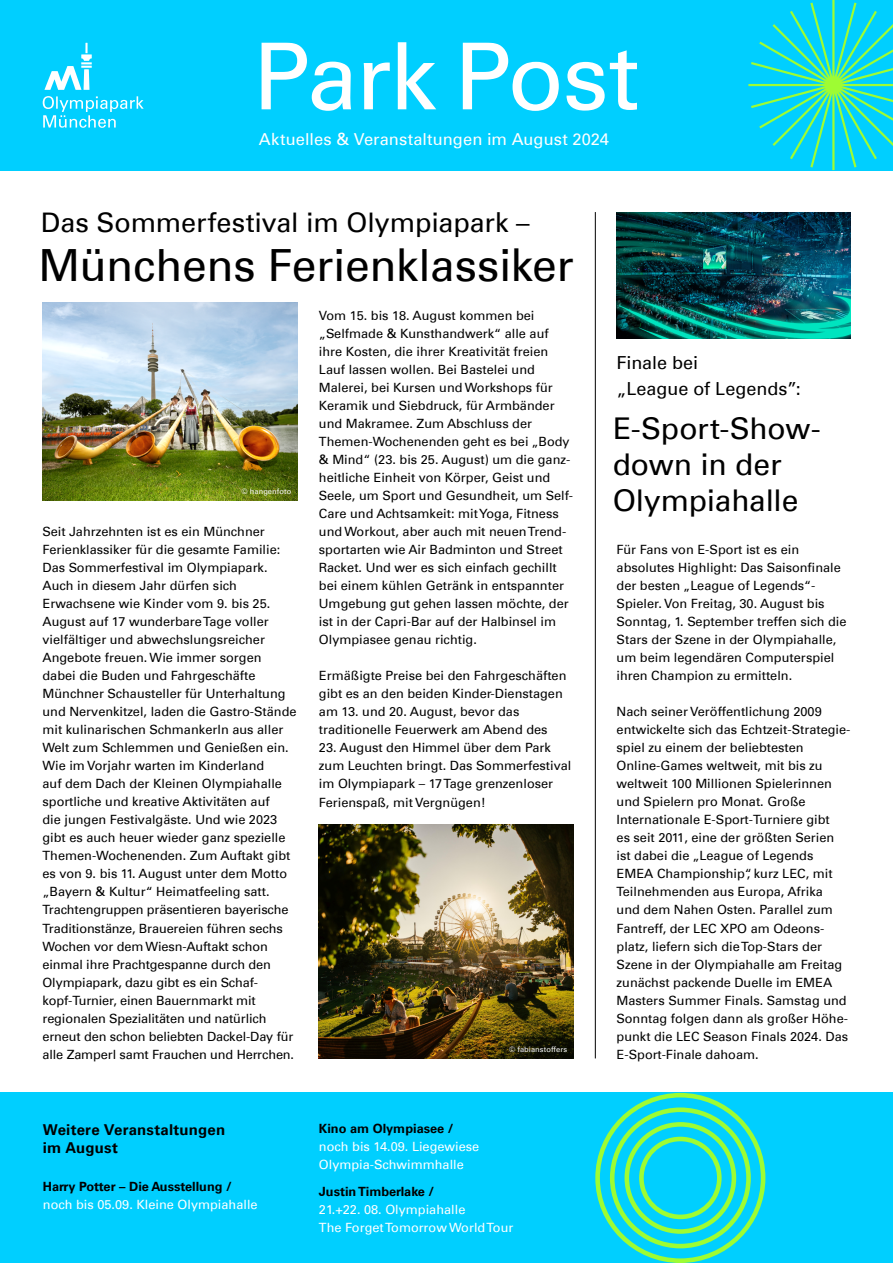
<style>
.page{position:relative;width:893px;height:1263px;background:#fff}
.page>*{position:absolute;margin:0;border:0;box-sizing:border-box;transform-origin:0 0}
.t1{font:92.25px "Univers Com 55 Roman";letter-spacing:-.025em;color:#fff}
.t2{font:44.4px "Univers Com 55 Roman";letter-spacing:-.01em;color:#000}
.t3{font:30px/36px "Univers Com 55 Roman";letter-spacing:-.01em;color:#000}
.t4{font:27px "Univers Com 55 Roman";letter-spacing:-.005em;color:#000}
.t5{font:18px/25.5px "Univers Com 55 Roman";color:#000}
.t6{font:16.5px "Univers Com 55 Roman";letter-spacing:.005em;color:#fff}
.t7{font:700 15px/18px "Univers Com 65";letter-spacing:.01em;color:#000}
.t8{font:12.75px/18px "Univers Com 55 Roman";color:#000}
.t9{font:12.75px/18px "Univers Com 55 Roman";color:#fff}
.t10{font:700 12.75px "Univers Com 65";color:#000}
.t11{font:7.5px "Univers Com 55 Roman";letter-spacing:.01em;color:#fff}
</style>
<div class="page">
<div style="left:0;top:0;width:893px;height:170px;background:#00cfff"></div>
<svg style="left:43px;top:43px;width:101px;height:85px"></svg>
<svg style="left:748px;top:0;width:145px;height:170px"></svg>
<img style="left:319px;top:824px;width:255px;height:234px">
<hr style="left:595px;top:212px;width:1px;height:846px;background:#000">
<img style="left:617px;top:213px;width:233px;height:125px">
<div style="left:0;top:1093px;width:893px;height:170px;background:#00cfff"></div>
<svg style="left:595px;top:1093px;width:170px;height:170px"></svg>
<img style="left:43px;top:302px;width:255px;height:198px">
<h1 class="t1" style="left:253px;top:21px;width:388px">Park Post</h1>
<p class="t6" style="left:259px;top:129px;width:352px">Aktuelles &amp; Veranstaltungen im August 2024</p>
<h3 class="t4" style="left:41px;top:206px;width:490px">Das Sommerfestival im Olympiapark –</h3>
<h2 class="t2" style="left:39px;top:239px;width:537px">Münchens Ferienklassiker</h2>
<p class="t11" style="left:242px;top:487px;width:51px">© hangenfoto</p>
<p class="t8" style="left:43px;top:523px;width:256px">Seit Jahrzehnten ist es ein Münchner Ferienklassiker für die gesamte Familie:<br>Das Sommerfestival im Olympiapark.<br>Auch in diesem Jahr dürfen sich Erwachsene wie Kinder vom 9. bis 25.<br>August auf 17 wunderbare Tage voller vielfältiger und abwechslungsreicher Angebote freuen. Wie immer sorgen dabei die Buden und Fahrgeschäfte Münchner Schausteller für Unterhaltung und Nervenkitzel, laden die Gastro-Stände mit kulinarischen Schmankerln aus aller Welt zum Schlemmen und Genießen ein.<br>Wie im Vorjahr warten im Kinderland<br>auf dem Dach der Kleinen Olympiahalle sportliche und kreative Aktivitäten auf<br>die jungen Festivalgäste. Und wie 2023 gibt es auch heuer wieder ganz spezielle Themen-Wochenenden. Zum Auftakt gibt es von 9. bis 11. August unter dem Motto „Bayern &amp; Kultur“ Heimatfeeling satt.<br>Trachtengruppen präsentieren bayerische Traditionstänze, Brauereien führen sechs Wochen vor dem Wiesn-Auftakt schon einmal ihre Prachtgespanne durch den Olympiapark, dazu gibt es ein Schaf&shy;kopf-Turnier, einen Bauernmarkt mit regionalen Spezialitäten und natürlich erneut den schon beliebten Dackel-Day für alle Zamperl samt Frauchen und Herrchen.</p>
<p class="t8" style="left:319px;top:307px;width:256px">Vom 15. bis 18. August kommen bei „Selfmade &amp; Kunsthandwerk“ alle auf ihre Kosten, die ihrer Kreativität freien Lauf lassen wollen. Bei Bastelei und Malerei, bei Kursen und Workshops für Keramik und Siebdruck, für Armbänder und Makramee. Zum Abschluss der Themen-Wochenenden geht es bei „Body &amp; Mind“ (23. bis 25. August) um die ganz&shy;heitliche Einheit von Körper, Geist und Seele, um Sport und Gesundheit, um Self-Care und Achtsamkeit: mit Yoga, Fitness und Workout, aber auch mit neuen Trend&shy;sportarten wie Air Badminton und Street Racket. Und wer es sich einfach gechillt bei einem kühlen Getränk in entspannter Umgebung gut gehen lassen möchte, der ist in der Capri-Bar auf der Halbinsel im Olympiasee genau richtig.</p>
<p class="t8" style="left:319px;top:667px;width:249px">Ermäßigte Preise bei den Fahrgeschäften gibt es an den beiden Kinder-Dienstagen am 13. und 20. August, bevor das traditionelle Feuerwerk am Abend des</p>
<p class="t8" style="left:319px;top:739px;width:254px">23. August den Himmel über dem Park zum Leuchten bringt. Das Sommerfestival im Olympiapark – 17 Tage grenzenloser Ferienspaß, mit Vergnügen!</p>
<p class="t11" style="left:509px;top:1045px;width:60px">© fabianstoffers</p>
<p class="t7" style="left:43px;top:1121px;width:184px">Weitere Veranstaltungen im August</p>
<p class="t10" style="left:319px;top:1121px;width:136px">Kino am Olympiasee /</p>
<p class="t9" style="left:319px;top:1138px;width:162px">noch bis 14.09. Liegewiese<br>Olympia-Schwimmhalle</p>
<p class="t10" style="left:319px;top:1184px;width:117px">Justin Timberlake /</p>
<p class="t9" style="left:319px;top:1200px;width:196px">21.+22. 08. Olympiahalle<br>The Forget Tomorrow World Tour</p>
<p class="t10" style="left:43px;top:1179px;width:190px">Harry Potter – Die Ausstellung /</p>
<p class="t9" style="left:43px;top:1196px;width:216px">noch bis 05.09. Kleine Olympiahalle</p>
<h3 class="t5" style="left:617px;top:350px;width:186px">Finale bei<br>„League of Legends”:</h3>
<h3 class="t3" style="left:613px;top:410px;width:210px">E-Sport-Show&shy;down in der<br>Olympiahalle</h3>
<p class="t8" style="left:617px;top:541px;width:231px">Für Fans von E-Sport ist es ein absolutes Highlight: Das Saisonfinale der besten „League of Legends“- Spieler. Von Freitag, 30. August bis Sonntag, 1. September treffen sich die Stars der Szene in der Olympiahalle, um beim legendären Computerspiel ihren Champion zu ermitteln.</p>
<p class="t8" style="left:617px;top:703px;width:234px">Nach seiner Veröffentlichung 2009 entwickelte sich das Echtzeit-Strategie&shy;spiel zu einem der beliebtesten Online-Games weltweit, mit bis zu weltweit 100 Millionen Spielerinnen und Spielern pro Monat. Große Internationale E-Sport-Turniere gibt<br>es seit 2011, eine der größten Serien ist dabei die „League of Legends EMEA Championship“, kurz LEC, mit Teilnehmenden aus Europa, Afrika und dem Nahen Osten. Parallel zum Fantreff, der LEC XPO am Odeons&shy;platz, liefern sich die Top-Stars der Szene in der Olympiahalle am Freitag zunächst packende Duelle im EMEA Masters Summer Finals. Samstag und Sonntag folgen dann als großer Höhe&shy;punkt die LEC Season Finals 2024. Das E-Sport-Finale dahoam.</p>
</div>
